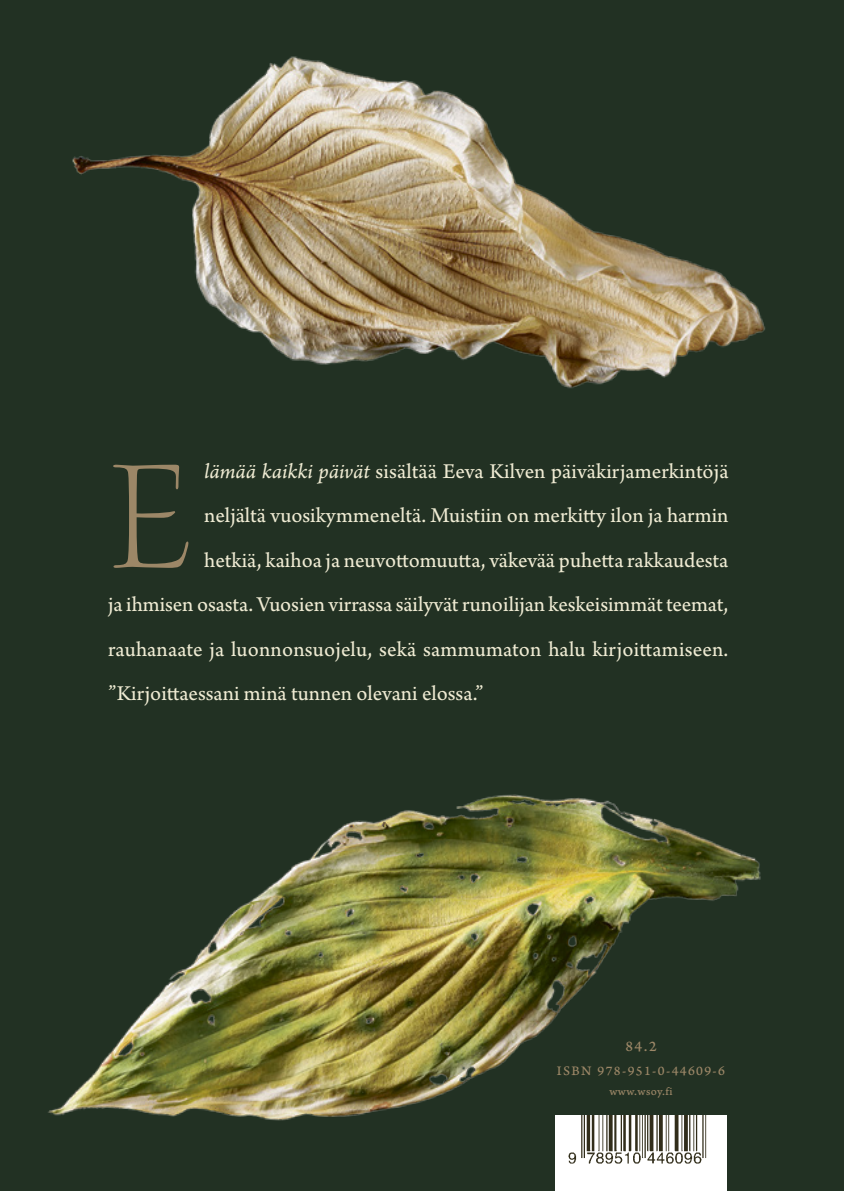
<style>
.page{position:relative;width:844px;height:1191px;background:#fff}
.page>*{position:absolute;margin:0;border:0;box-sizing:border-box;transform-origin:0 0}
.t1{font:300 168.53px "Waters Titling Pro";color:#9c8767}
.t2{font:22.22px "Arno Pro Sm Text";color:#efebd3}
.t3{font:15.4px "Arno Pro Caption";color:#9c8767}
.t4{font:13.65px "Arno Pro Caption";letter-spacing:.1em;color:#9c8767}
.t5{font:11.9px "Arno Pro Caption";letter-spacing:.035em;color:#9c8767}
.s1{font-family:"Arno Pro Italic Sm Text"}
</style>
<div class="page">
<div style="left:0;top:0;width:843px;height:1191px;background:#223123"></div>
<img style="left:72px;top:56px;width:693px;height:332px">
<img style="left:48px;top:794px;width:713px;height:356px">
<div style="left:555px;top:1115px;width:171px;height:76px;background:#fff"></div>
<img style="left:568px;top:1115px;width:138px;height:48px">
<h1 class="t1" style="left:108px;top:417px;width:84px">E</h1>
<p class="t2" style="left:204px;top:458px;width:525px"><span class="s1">lämää kaikki päivät</span> sisältää Eeva Kilven päiväkirjamerkintöjä</p>
<p class="t2" style="left:204px;top:503px;width:525px">neljältä vuosikymmeneltä. Muistiin on merkitty ilon ja harmin</p>
<p class="t2" style="left:204px;top:547px;width:525px">hetkiä, kaihoa ja neuvottomuutta, väkevää puhetta rakkaudesta</p>
<p class="t2" style="left:108px;top:591px;width:621px">ja ihmisen osasta. Vuosien virrassa säilyvät runoilijan keskeisimmät teemat,</p>
<p class="t2" style="left:108px;top:636px;width:621px">rauhanaate ja luonnonsuojelu, sekä sammumaton halu kirjoittamiseen.</p>
<p class="t2" style="left:108px;top:680px;width:376px">”Kirjoittaessani minä tunnen olevani elossa.”</p>
<p class="t3" style="left:625px;top:1037px;width:33px">84.2</p>
<p class="t4" style="left:557px;top:1062px;width:169px">ISBN 978-951-0-44609-6</p>
<p class="t5" style="left:609px;top:1084px;width:65px">www.wsoy.fi</p>
</div>
